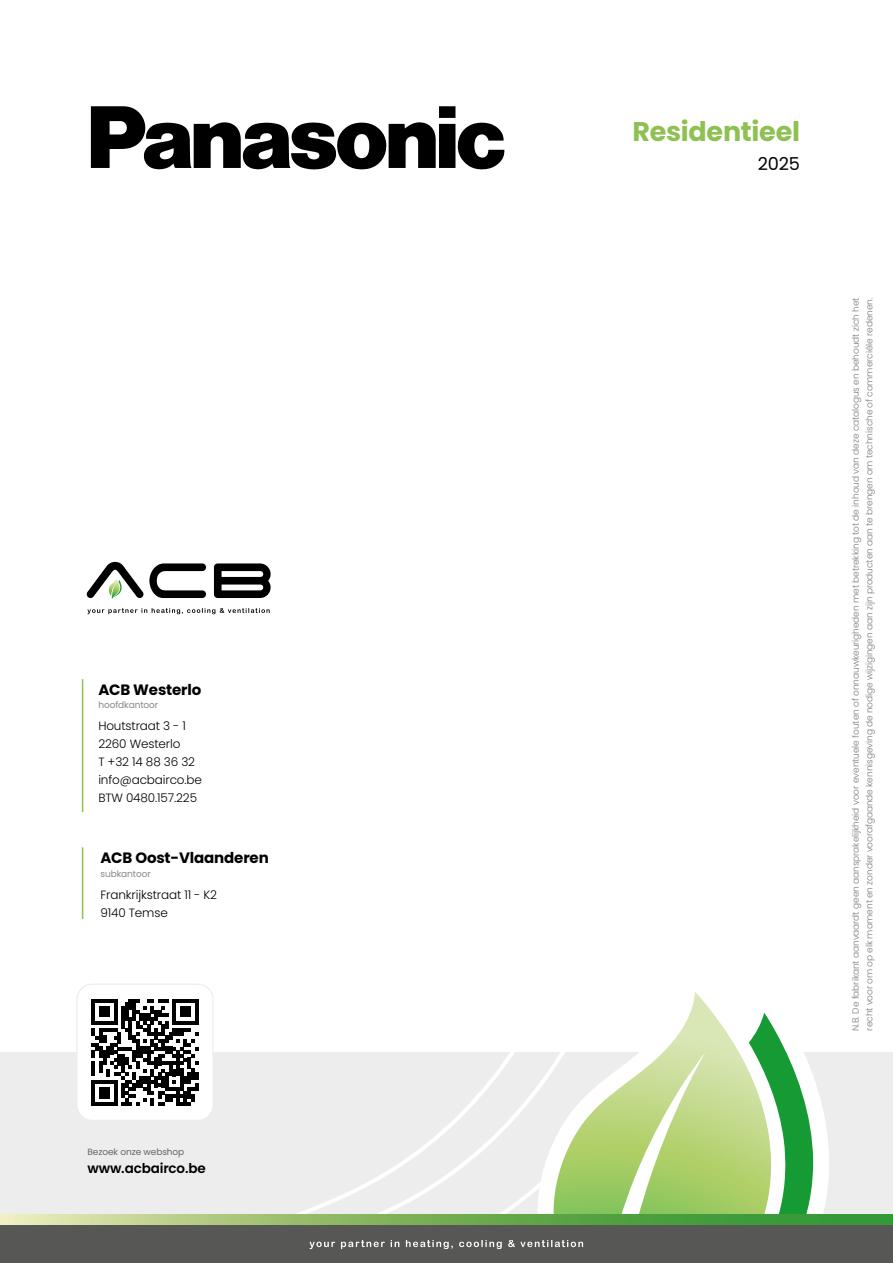
<style>
.page{position:relative;width:893px;height:1263px;background:#fff}
.page>*{position:absolute;margin:0;border:0;box-sizing:border-box;transform-origin:0 0}
.t1{font:700 27px "Poppins";letter-spacing:-.01em;color:#8ec152}
.t2{font:17.7px "Poppins";color:#000}
.t3{font:700 15px "Poppins";letter-spacing:-.01em;color:#000}
.t4{font:600 13.5px "Poppins";letter-spacing:-.01em;color:#000}
.t5{font:300 12px/18px "Poppins";letter-spacing:-.01em;color:#000}
.t6{font:300 9px/13.5px "Poppins";letter-spacing:-.01em;color:#7c7b7b}
.t7{font:9px "Poppins";letter-spacing:-.01em;color:#878787}
.t8{font:9px "Poppins";letter-spacing:-.01em;color:#666665}
</style>
<div class="page">
<div style="left:0;top:1053px;width:893px;height:210px;background:#ededed"></div>
<svg style="left:86px;top:561px;width:185px;height:54px"></svg>
<svg style="left:0;top:679px;width:536px;height:535px"></svg>
<svg style="left:536px;top:1052px;width:17px;height:162px"></svg>
<svg style="left:814px;top:1052px;width:16px;height:162px;fill:#fff"></svg>
<svg style="left:553px;top:992px;width:212px;height:222px"></svg>
<svg style="left:618px;top:1013px;width:196px;height:201px;background:#b7d99b"></svg>
<div style="left:77px;top:984px;width:136px;height:136px;background:#fff;border-radius:15px"></div>
<svg style="left:92px;top:999px;width:106px;height:106px"></svg>
<div style="left:76px;top:983px;width:138px;height:138px;border:1px solid #ededed;border-radius:15px"></div>
<svg style="left:91px;top:106px;width:413px;height:64px"></svg>
<div style="left:0;top:1214px;width:893px;height:49px;background:#575756"></div>
<svg style="left:0;top:1214px;width:893px;height:10px;background:#7db460"></svg>
<svg style="left:309px;top:1242px;width:26px;height:7px"></svg>
<svg style="left:341px;top:1240px;width:44px;height:9px"></svg>
<svg style="left:391px;top:1240px;width:8px;height:7px"></svg>
<svg style="left:406px;top:1240px;width:47px;height:9px"></svg>
<svg style="left:459px;top:1240px;width:43px;height:9px"></svg>
<svg style="left:508px;top:1240px;width:7px;height:7px"></svg>
<svg style="left:521px;top:1240px;width:62px;height:7px"></svg>
<h3 class="t3" style="left:98px;top:681px;width:105px">ACB Westerlo</h3>
<p class="t7" style="left:98px;top:700px;width:61px">hoofdkantoor</p>
<h3 class="t5" style="left:98px;top:717px;width:105px">Houtstraat 3 - 1<br>2260 Westerlo<br>T +32 14 88 36 32 info@acbairco.be<br>BTW 0480.157.225</h3>
<h3 class="t3" style="left:100px;top:849px;width:170px">ACB Oost-Vlaanderen</h3>
<p class="t7" style="left:100px;top:868px;width:52px">subkantoor</p>
<h3 class="t5" style="left:100px;top:886px;width:118px">Frankrijkstraat 11 - K2<br>9140 Temse</h3>
<p class="t8" style="left:88px;top:1147px;width:98px">Bezoek onze webshop</p>
<h3 class="t4" style="left:88px;top:1161px;width:120px">www.acbairco.be</h3>
<h1 class="t1" style="left:632px;top:116px;width:169px">Residentieel</h1>
<h2 class="t2" style="left:758px;top:154px;width:44px">2025</h2>
<p class="t6" style="left:849px;top:1030px;width:735px;rotate:-90deg">N.B. De fabrikant aanvaardt geen aansprakelijkheid voor eventuele fouten of onnauwkeurigheden met betrekking tot de inhoud van deze catalogus en behoudt zich het recht voor om op elk moment en zonder voorafgaande kennisgeving de nodige wijzigingen aan zijn producten aan te brengen om technische of commerciële redenen.</p>
</div>
